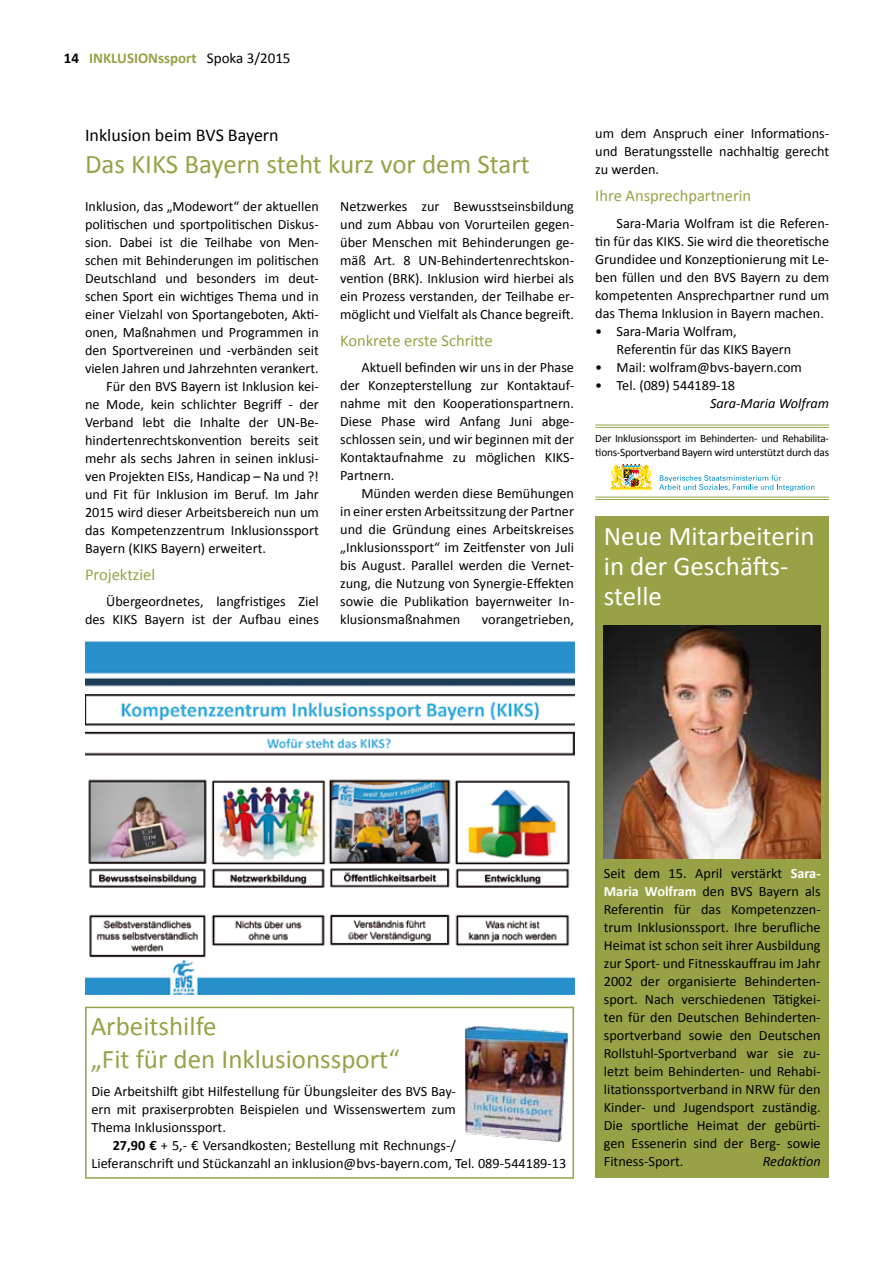
<style>
.page{position:relative;width:893px;height:1263px;background:#fff}
.page>*{position:absolute;margin:0;border:0;box-sizing:border-box;transform-origin:0 0}
.t1{font:27px/32.4px "Calibri";color:#99a146}
.t2{font:27px/30px "Calibri";color:#fff}
.t3{font:18px "Calibri";color:#000}
.t4{font:16.5px "Calibri";color:#99a146}
.t5{font:700 15px "Calibri";color:#99a146}
.t6{font:14.25px/18px "Calibri";color:#000;text-align:justify}
.t7{font:italic 14.25px "Calibri";color:#000}
.t8{font:11.25px/13.5px "Calibri";letter-spacing:-.02em;color:#000}
.s1{color:#000}
.s2{font-weight:400;color:#000}
.s3{font-weight:700}
.s4{font-weight:700;color:#fff}
</style>
<div class="page">
<img style="left:610px;top:464px;width:42px;height:26px">
<svg style="left:659px;top:475px;width:155px;height:16px"></svg>
<hr style="left:595px;top:425px;width:234px;height:1px;background:#99a146">
<hr style="left:595px;top:427px;width:234px;height:1px;background:#99a146">
<hr style="left:595px;top:497px;width:234px;height:1px;background:#99a146">
<hr style="left:595px;top:499px;width:234px;height:1px;background:#99a146">
<img style="left:86px;top:641px;width:488px;height:353px">
<div style="left:595px;top:516px;width:234px;height:662px;background:#99a146"></div>
<img style="left:604px;top:626px;width:217px;height:232px">
<div style="left:85px;top:1007px;width:489px;height:172px;border:2px solid #99a146"></div>
<img style="left:464px;top:1026px;width:104px;height:116px">
<p class="t5" style="left:64px;top:49px;width:228px"><span class="s1">14</span> INKLUSIONssport <span class="s2">Spoka 3/2015</span></p>
<p class="t3" style="left:85px;top:124px;width:195px">Inklusion beim BVS Bayern</p>
<h1 class="t1" style="left:85px;top:148px;width:446px">Das KIKS Bayern steht kurz vor dem Start</h1>
<p class="t6" style="left:85px;top:197px;width:235px">Inklusion, das „Modewort“ der aktuellen</p>
<p class="t6" style="left:85px;top:215px;width:235px">politischen und sportpolitischen Diskus-</p>
<p class="t6" style="left:85px;top:233px;width:235px">sion. Dabei ist die Teilhabe von Men-</p>
<p class="t6" style="left:85px;top:251px;width:235px">schen mit Behinderungen im politischen</p>
<p class="t6" style="left:85px;top:269px;width:235px">Deutschland und besonders im deut-</p>
<p class="t6" style="left:85px;top:287px;width:235px">schen Sport ein wichtiges Thema und in</p>
<p class="t6" style="left:85px;top:305px;width:235px">einer Vielzahl von Sportangeboten, Akti-</p>
<p class="t6" style="left:85px;top:323px;width:235px">onen, Maßnahmen und Programmen in</p>
<p class="t6" style="left:85px;top:341px;width:235px">den Sportvereinen und -verbänden seit</p>
<p class="t6" style="left:85px;top:359px;width:235px">vielen Jahren und Jahrzehnten verankert.</p>
<p class="t6" style="left:106px;top:377px;width:214px">Für den BVS Bayern ist Inklusion kei-</p>
<p class="t6" style="left:85px;top:395px;width:235px">ne Mode, kein schlichter Begriff - der</p>
<p class="t6" style="left:85px;top:413px;width:235px">Verband lebt die Inhalte der UN-Be-</p>
<p class="t6" style="left:85px;top:431px;width:235px">hindertenrechtskonvention bereits seit</p>
<p class="t6" style="left:85px;top:449px;width:235px">mehr als sechs Jahren in seinen inklusi-</p>
<p class="t6" style="left:85px;top:467px;width:235px">ven Projekten EISs, Handicap – Na und ?!</p>
<p class="t6" style="left:85px;top:485px;width:235px">und Fit für Inklusion im Beruf. Im Jahr</p>
<p class="t6" style="left:85px;top:503px;width:235px">2015 wird dieser Arbeitsbereich nun um</p>
<p class="t6" style="left:85px;top:521px;width:235px">das Kompetenzzentrum Inklusionssport</p>
<p class="t6" style="left:85px;top:539px;width:182px">Bayern (KIKS Bayern) erweitert.</p>
<p class="t4" style="left:85px;top:564px;width:72px">Projektziel</p>
<p class="t6" style="left:85px;top:593px;width:235px;text-align:right">Übergeordnetes, langfristiges Ziel des KIKS Bayern ist der Aufbau eines</p>
<p class="t6" style="left:340px;top:197px;width:235px">Netzwerkes zur Bewusstseinsbildung und zum Abbau von Vorurteilen gegen&shy;über Menschen mit Behinderungen ge&shy;mäß Art. 8 UN-Behindertenrechtskon&shy;vention (BRK). Inklusion wird hierbei als ein Prozess verstanden, der Teilhabe er&shy;möglicht und Vielfalt als Chance begreift.</p>
<p class="t4" style="left:340px;top:330px;width:154px">Konkrete erste Schritte</p>
<p class="t6" style="left:340px;top:359px;width:235px;text-indent:21px">Aktuell befinden wir uns in der Phase der Konzepterstellung zur Kontaktauf&shy;nahme mit den Kooperationspartnern.<br>Diese Phase wird Anfang Juni abge&shy;schlossen sein, und wir beginnen mit der Kontaktaufnahme zu möglichen KIKS-Partnern.</p>
<p class="t6" style="left:340px;top:485px;width:235px;text-indent:21px">Münden werden diese Bemühungen in einer ersten Arbeitssitzung der Partner und die Gründung eines Arbeitskreises „Inklusionssport“ im Zeitfenster von Juli bis August. Parallel werden die Vernet&shy;zung, die Nutzung von Synergie-Effekten sowie die Publikation bayernweiter In&shy;klusionsmaßnahmen</p>
<p class="t6" style="left:482px;top:611px;width:94px">vorangetrieben,</p>
<p class="t6" style="left:595px;top:125px;width:235px">um dem Anspruch einer Informations&shy;und Beratungsstelle nachhaltig gerecht zu werden.</p>
<p class="t4" style="left:595px;top:185px;width:157px">Ihre Ansprechpartnerin</p>
<p class="t6" style="left:595px;top:214px;width:235px;text-indent:21px">Sara-Maria Wolfram ist die Referen&shy;tin für das KIKS. Sie wird die theoretische Grundidee und Konzeptionierung mit Le&shy;ben füllen und den BVS Bayern zu dem kompetenten Ansprechpartner rund um das Thema Inklusion in Bayern machen.</p>
<p class="t6" style="left:617px;top:322px;width:176px;text-indent:-21px">• Sara-Maria Wolfram,<br>Referentin für das KIKS Bayern</p>
<p class="t6" style="left:595px;top:358px;width:208px">• Mail: wolfram@bvs-bayern.com</p>
<p class="t6" style="left:595px;top:376px;width:141px">• Tel. (089) 544189-18</p>
<p class="t7" style="left:710px;top:393px;width:121px">Sara-Maria Wolfram</p>
<p class="t8" style="left:595px;top:432px;width:235px">Der Inklusionssport im Behinderten- und Rehabilita&shy;tions-Sportverband Bayern wird unterstützt durch das</p>
<h1 class="t2" style="left:604px;top:521px;width:212px">Neue Mitarbeiterin in der Geschäfts&shy;stelle</h1>
<h1 class="t1" style="left:91px;top:1010px;width:311px">Arbeitshilfe<br>„Fit für den Inklusionssport“</h1>
<p class="t6" style="left:91px;top:1083px;width:366px">Die Arbeitshilft gibt Hilfestellung für Übungsleiter des BVS Bay&shy;ern mit praxiserprobten Beispielen und Wissenswertem zum Thema Inklusionssport.</p>
<p class="t6" style="left:91px;top:1137px;width:476px;text-indent:21px"><span class="s3">27,90 €</span> + 5,- € Versandkosten; Bestellung mit Rechnungs-/<br>Lieferanschrift und Stückanzahl an inklusion@bvs-bayern.com, Tel. 089-544189-13</p>
<p class="t6" style="left:604px;top:864px;width:218px">Seit dem 15. April verstärkt <span class="s4">Sara-Maria Wolfram</span> den BVS Bayern als Referentin für das Kompetenzzen&shy;trum Inklusionssport. Ihre berufliche Heimat ist schon seit ihrer Ausbildung zur Sport- und Fitnesskauffrau im Jahr 2002 der organisierte Behinderten&shy;sport. Nach verschiedenen Tätigkei&shy;ten für den Deutschen Behinderten&shy;sportverband sowie den Deutschen Rollstuhl-Sportverband war sie zu&shy;letzt beim Behinderten- und Rehabi&shy;litationssportverband in NRW für den Kinder- und Jugendsport zuständig.<br>Die sportliche Heimat der gebürti&shy;gen Essenerin sind der Berg- sowie Fitness-Sport.</p>
<p class="t7" style="left:763px;top:1151px;width:59px">Redaktion</p>
</div>
